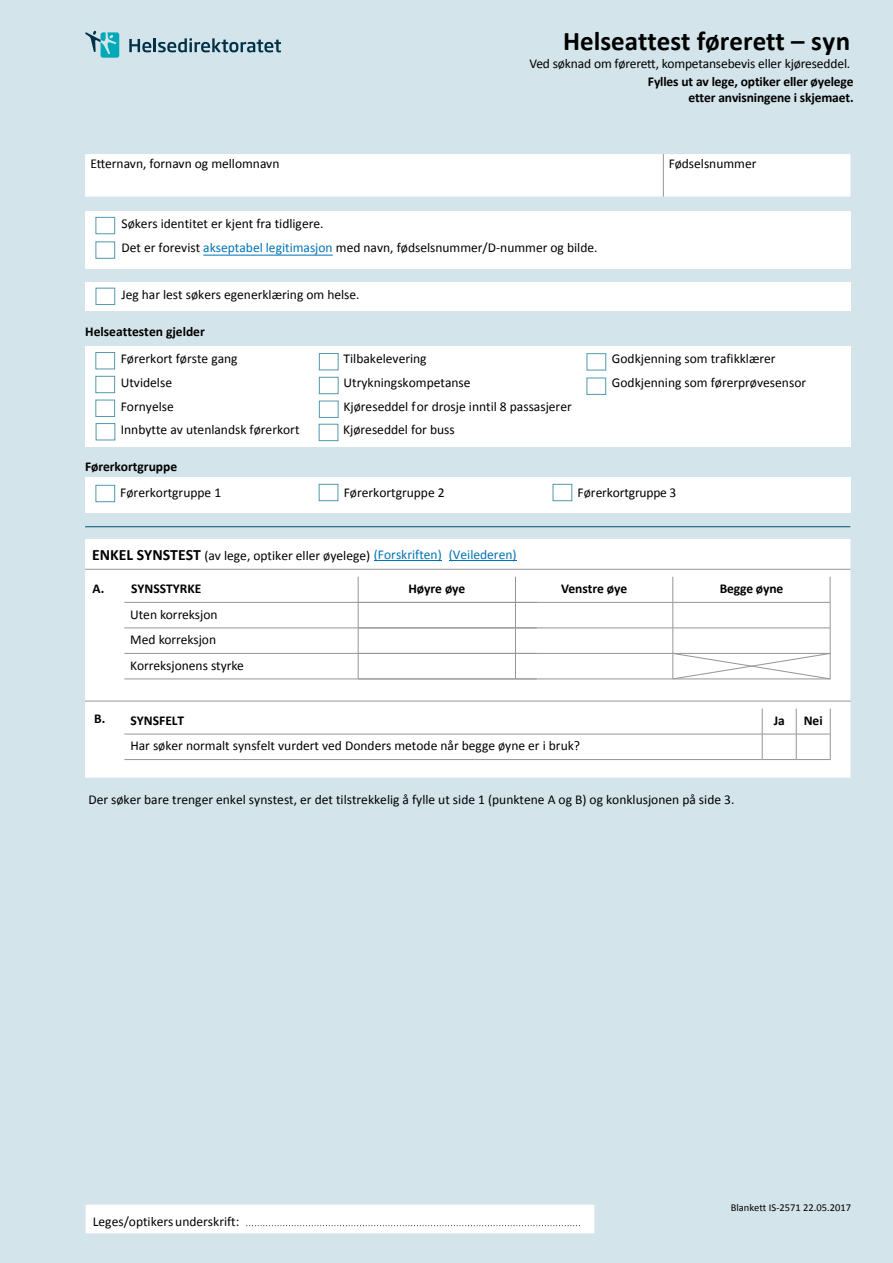
<style>
.page{position:relative;width:893px;height:1263px;background:#d3e4ea}
.page>*{position:absolute;margin:0;border:0;box-sizing:border-box;transform-origin:0 0}
.t1{font:700 27px "Calibri";color:#000}
.t2{font:13.5px/23.7px "Calibri";color:#000}
.t3{font:700 13.5px "Calibri";color:#000}
.t4{font:700 13.5px "Calibri";letter-spacing:-.01em;color:#000}
.t5{font:10.5px "Calibri";color:#000}
.s1{font-weight:700}
.s2{color:#0173b6}
.s3{font-style:inherit}
.s4{font-weight:700;font-size:15.75px}
</style>
<div class="page">
<div style="left:85px;top:211px;width:765px;height:57px;background:#fff"></div>
<div style="left:85px;top:477px;width:765px;height:35px;background:#fff"></div>
<div style="left:85px;top:154px;width:765px;height:43px;background:#fff"></div>
<hr style="left:663px;top:154px;width:1px;height:43px;background:#939598">
<div style="left:96px;top:217px;width:19px;height:17px;border:1px solid #5298ae"></div>
<div style="left:96px;top:485px;width:19px;height:17px;background:#fff;border:1px solid #5298ae"></div>
<div style="left:319px;top:484px;width:19px;height:17px;background:#fff;border:1px solid #5298ae"></div>
<div style="left:553px;top:484px;width:19px;height:17px;background:#fff;border:1px solid #5298ae"></div>
<div style="left:85px;top:539px;width:765px;height:30px;background:#fff"></div>
<div style="left:85px;top:570px;width:765px;height:208px;background:#fff"></div>
<hr style="left:85px;top:569px;width:34px;height:1px;background:#939598">
<hr style="left:119px;top:569px;width:731px;height:1px;background:#939598">
<hr style="left:85px;top:701px;width:34px;height:1px;background:#939598">
<hr style="left:119px;top:701px;width:731px;height:1px;background:#939598">
<svg style="left:762px;top:708px;width:69px;height:51px;background:#f9f9f9"></svg>
<hr style="left:124px;top:759px;width:638px;height:1px;background:#939598">
<hr style="left:762px;top:759px;width:34px;height:1px;background:#939598">
<hr style="left:796px;top:759px;width:34px;height:1px;background:#939598">
<hr style="left:124px;top:734px;width:638px;height:1px;background:#939598">
<hr style="left:762px;top:734px;width:34px;height:1px;background:#939598">
<hr style="left:796px;top:734px;width:34px;height:1px;background:#939598">
<svg style="left:129px;top:38px;width:152px;height:14px"></svg>
<svg style="left:85px;top:31px;width:34px;height:27px"></svg>
<hr style="left:85px;top:526px;width:765px;height:1px;background:#00546d">
<hr style="left:124px;top:628px;width:413px;height:1px;background:#939598">
<hr style="left:124px;top:602px;width:413px;height:1px;background:#939598">
<hr style="left:515px;top:602px;width:158px;height:1px;background:#939598">
<hr style="left:515px;top:628px;width:158px;height:1px;background:#939598">
<hr style="left:515px;top:653px;width:158px;height:1px;background:#939598">
<hr style="left:515px;top:679px;width:158px;height:1px;background:#939598">
<svg style="left:358px;top:577px;width:1px;height:102px"></svg>
<svg style="left:515px;top:577px;width:1px;height:102px"></svg>
<hr style="left:124px;top:653px;width:413px;height:1px;background:#939598">
<hr style="left:124px;top:679px;width:413px;height:1px;background:#939598">
<svg style="left:672px;top:577px;width:159px;height:102px;background:#f8f8f8"></svg>
<hr style="left:673px;top:653px;width:157px;height:1px;background:#939598">
<hr style="left:673px;top:679px;width:157px;height:1px;background:#939598">
<div style="left:85px;top:282px;width:765px;height:29px;background:#fff"></div>
<div style="left:96px;top:288px;width:19px;height:17px;border:1px solid #5298ae"></div>
<div style="left:85px;top:346px;width:765px;height:100px;background:#fff"></div>
<div style="left:96px;top:352px;width:19px;height:17px;background:#fff;border:1px solid #5298ae"></div>
<div style="left:97px;top:355px;width:17px;height:12px;background:#fff"></div>
<svg style="left:96px;top:376px;width:19px;height:17px"></svg>
<div style="left:97px;top:378px;width:17px;height:13px;background:#fff"></div>
<div style="left:96px;top:400px;width:19px;height:17px;background:#fff;border:1px solid #5298ae"></div>
<div style="left:97px;top:402px;width:17px;height:12px;background:#fff"></div>
<div style="left:319px;top:353px;width:19px;height:17px;background:#fff;border:1px solid #5298ae"></div>
<div style="left:320px;top:356px;width:17px;height:12px;background:#fff"></div>
<svg style="left:319px;top:377px;width:19px;height:17px"></svg>
<div style="left:320px;top:379px;width:17px;height:13px;background:#fff"></div>
<div style="left:319px;top:401px;width:19px;height:17px;background:#fff;border:1px solid #5298ae"></div>
<div style="left:320px;top:403px;width:17px;height:12px;background:#fff"></div>
<div style="left:587px;top:353px;width:19px;height:17px;background:#fff;border:1px solid #5298ae"></div>
<div style="left:588px;top:356px;width:17px;height:12px;background:#fff"></div>
<div style="left:587px;top:378px;width:19px;height:17px;background:#fff;border:1px solid #5298ae"></div>
<div style="left:96px;top:423px;width:19px;height:17px;background:#fff;border:1px solid #5298ae"></div>
<div style="left:319px;top:424px;width:19px;height:17px;background:#fff;border:1px solid #5298ae"></div>
<hr style="left:203px;top:255px;width:130px;height:1px;background:#0173b6">
<hr style="left:449px;top:560px;width:67px;height:1px;background:#0173b6">
<hr style="left:374px;top:560px;width:67px;height:1px;background:#0173b6">
<div style="left:86px;top:1205px;width:508px;height:28px;background:#fff"></div>
<p class="t1" style="left:563px;top:24px;width:289px">Helseattest førerett – syn</p>
<p class="t2" style="left:529px;top:55px;width:326px;line-height:18px;text-align:right">Ved søknad om førerett, kompetansebevis eller kjøreseddel.<br><span class="s1">Fylles ut av lege, optiker eller øyelege</span></p>
<p class="t4" style="left:688px;top:89px;width:167px">etter anvisningene i skjemaet.</p>
<p class="t2" style="left:90px;top:152px;width:191px">Etternavn, fornavn og mellomnavn</p>
<p class="t2" style="left:669px;top:152px;width:89px">Fødselsnummer</p>
<p class="t2" style="left:121px;top:211px;width:478px;line-height:24.5px">Søkers identitet er kjent fra tidligere.<br>Det er forevist <span class="s2">akseptabel legitimasjon</span> med navn, fødselsnummer/D-nummer og bilde.</p>
<p class="t2" style="left:121px;top:282px;width:240px">Jeg har lest søkers egenerklæring om helse.</p>
<p class="t3" style="left:85px;top:323px;width:121px">Helseattesten <span class="s3">gjelder</span></p>
<p class="t2" style="left:121px;top:347px;width:180px">Førerkort første gang<br>Utvidelse<br>Fornyelse<br>Innbytte av utenlandsk førerkort</p>
<p class="t2" style="left:612px;top:346px;width:196px">Godkjenning som trafikklærer<br>Godkjenning som førerprøvesensor</p>
<p class="t2" style="left:343px;top:347px;width:230px">Tilbakelevering<br>Utrykningskompetanse<br>Kjøreseddel for drosje inntil 8 passasjerer<br>Kjøreseddel for buss</p>
<p class="t3" style="left:85px;top:458px;width:94px">Førerkortgruppe</p>
<p class="t2" style="left:120px;top:481px;width:102px">Førerkortgruppe 1</p>
<p class="t2" style="left:344px;top:481px;width:102px">Førerkortgruppe 2</p>
<p class="t2" style="left:578px;top:481px;width:100px">Førerkortgruppe 3</p>
<p class="t2" style="left:92px;top:544px;width:426px"><span class="s4">ENKEL SYNSTEST</span> (av lege, optiker eller øyelege) <span class="s2">(Forskriften) (Veilederen)</span></p>
<p class="t3" style="left:92px;top:580px;width:111px">A. SYNSSTYRKE</p>
<p class="t2" style="left:130px;top:601px;width:115px;line-height:25.5px">Uten korreksjon<br>Med korreksjon<br>Korreksjonens styrke</p>
<p class="t3" style="left:408px;top:580px;width:58px">Høyr<span class="s3">e ø</span>y<span class="s3">e</span></p>
<p class="t3" style="left:561px;top:580px;width:68px">Venstr<span class="s3">e ø</span>y<span class="s3">e</span></p>
<p class="t3" style="left:720px;top:580px;width:65px">Begg<span class="s3">e</span> øyne</p>
<p class="t3" style="left:94px;top:710px;width:13px">B.</p>
<p class="t3" style="left:130px;top:712px;width:55px">SYNSFELT</p>
<p class="t3" style="left:774px;top:711px;width:13px">Ja</p>
<p class="t3" style="left:804px;top:711px;width:21px">Nei</p>
<p class="t2" style="left:130px;top:734px;width:451px">Har søker normalt synsfelt vurdert ved Donders metode når begge øyne er i bruk?</p>
<p class="t2" style="left:88px;top:787px;width:647px">Der søker bare trenger enkel synstest, er det tilstrekkelig å fylle ut side 1 (punktene A og B) og konklusjonen på side 3.</p>
<p class="t2" style="left:93px;top:1210px;width:148px">Leges/optikers underskrift:</p>
<p class="t5" style="left:731px;top:1201px;width:122px">Blankett IS-2571 22.05.2017</p>
</div>
